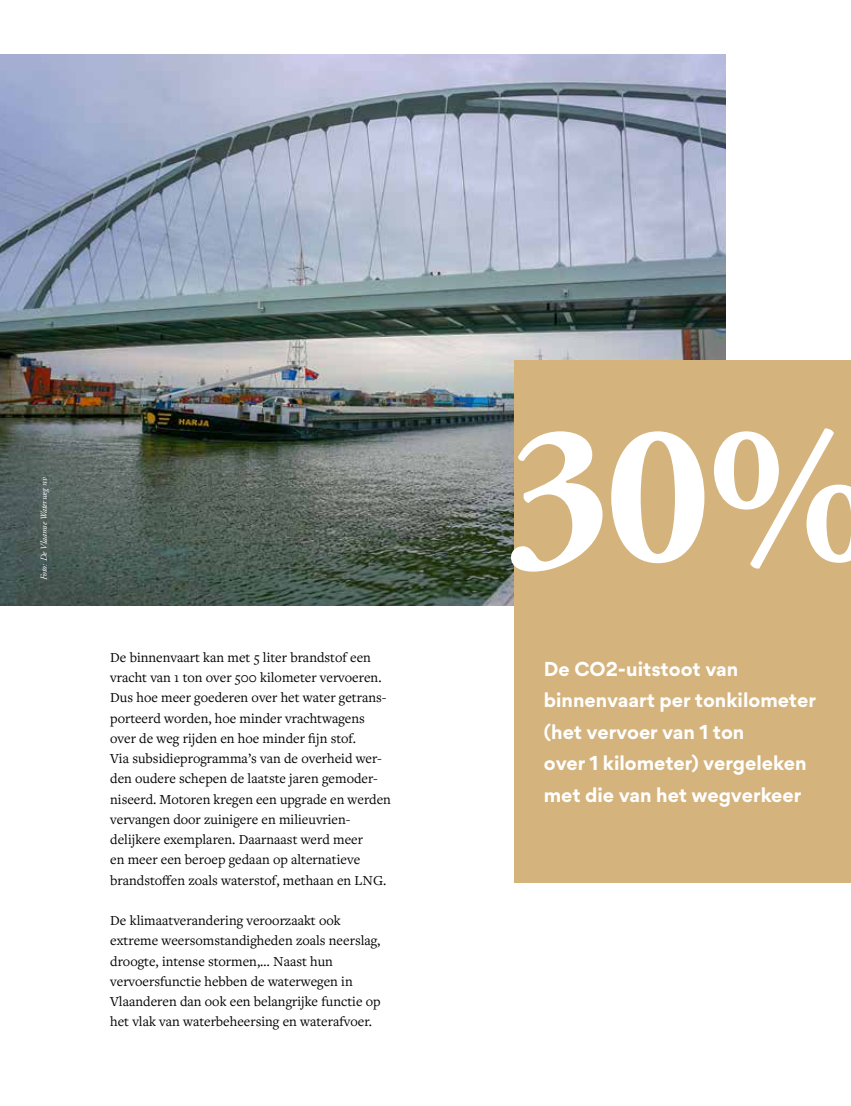
<style>
.page{position:relative;width:851px;height:1106px;background:#fff}
.page>*{position:absolute;margin:0;border:0;box-sizing:border-box;transform-origin:0 0}
.t1{font:700 201.6px "Adobe Garamond Pro";color:#fff}
.t2{font:700 18px/31.5px "Gordita";color:#fff}
.t3{font:14.25px/20.2px "Freight Text Pro";color:#000}
.t4{font:italic 9px "Adobe Garamond Pro";letter-spacing:-.005em;color:#fff}
</style>
<div class="page">
<img style="left:0;top:54px;width:725px;height:551px">
<div style="left:514px;top:360px;width:336px;height:522px;background:#d4b37d"></div>
<p class="t4" style="left:39px;top:580px;width:104px;rotate:-90deg">Foto: De Vlaamse Waterweg nv</p>
<p class="t3" style="left:110px;top:646px;width:282px">De binnenvaart kan met 5 liter brandstof een vracht van 1 ton over 500 kilometer vervoeren.<br>Dus hoe meer goederen over het water getrans&shy;porteerd worden, hoe minder vrachtwagens over de weg rijden en hoe minder fijn stof.<br>Via subsidieprogramma’s van de overheid wer&shy;den oudere schepen de laatste jaren gemoder&shy;niseerd. Motoren kregen een upgrade en werden vervangen door zuinigere en milieuvrien&shy;delijkere exemplaren. Daarnaast werd meer<br>en meer een beroep gedaan op alternatieve brandstoffen zoals waterstof, methaan en LNG.</p>
<p class="t3" style="left:110px;top:910px;width:272px">De klimaatverandering veroorzaakt ook extreme weersomstandigheden zoals neerslag, droogte, intense stormen,… Naast hun vervoersfunctie hebben de waterwegen in Vlaanderen dan ook een belangrijke functie op het vlak van waterbeheersing en waterafvoer.</p>
<h1 class="t1" style="left:505px;top:379px;width:376px">30%</h1>
<p class="t2" style="left:543px;top:652px;width:273px">De CO2-uitstoot van binnenvaart per tonkilometer (het vervoer van 1 ton<br>over 1 kilometer) vergeleken met die van het wegverkeer</p>
</div>
